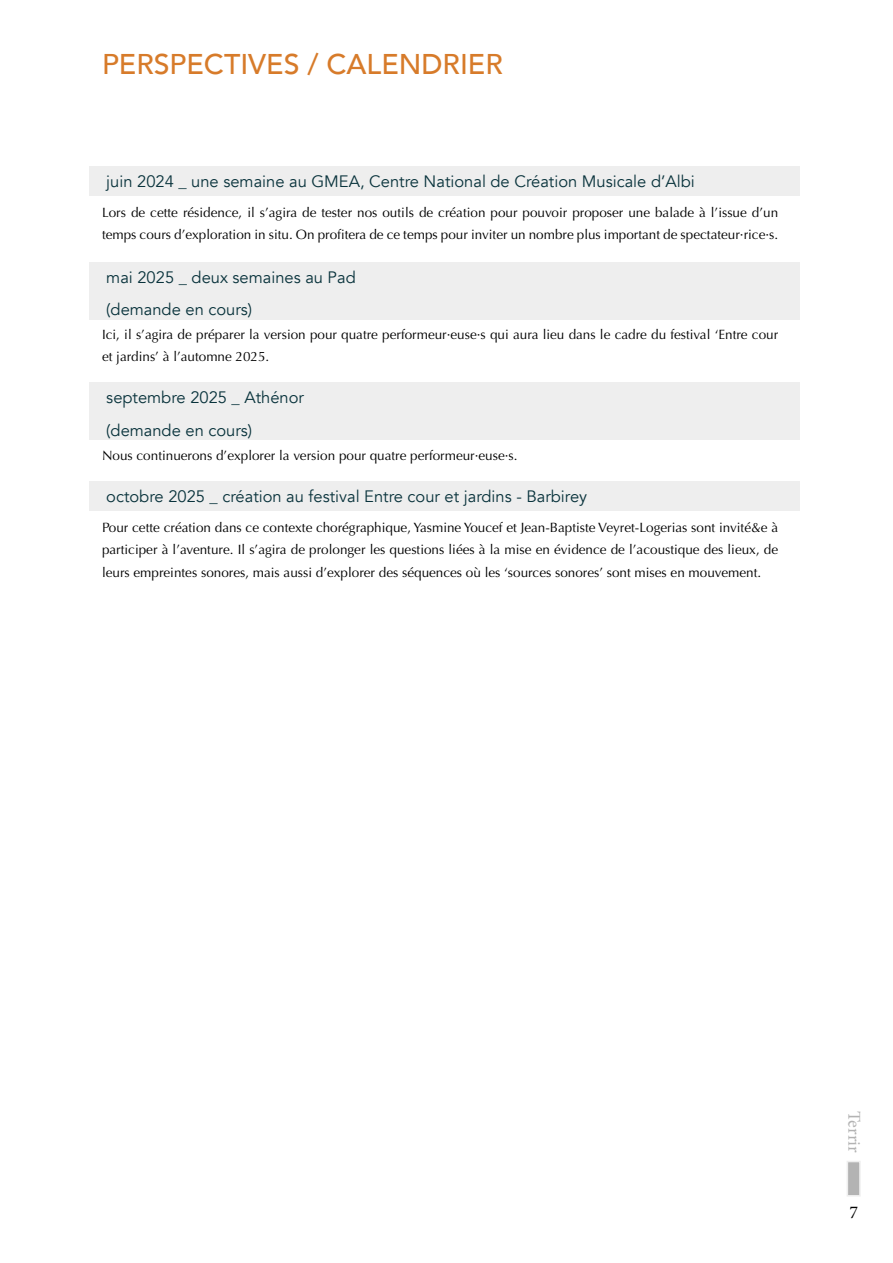
<style>
.page{position:relative;width:893px;height:1263px;background:#fff}
.page>*{position:absolute;margin:0;border:0;box-sizing:border-box;transform-origin:0 0}
.t1{font:500 28.5px "Avenir";color:#d77b2a}
.t2{font:18px "Minion Pro";color:#b3b3b3}
.t3{font:18px "Minion Pro";color:#000}
.t4{font:16.5px/32.5px "Avenir";color:#09333c}
.t5{font:13.5px/22.5px "Optima";color:#000}
</style>
<div class="page">
<div style="left:847px;top:1161px;width:14px;height:35px;background:#b3b3b3;border:2px solid #eee"></div>
<div style="left:89px;top:382px;width:710px;height:58px;background:#eee"></div>
<div style="left:89px;top:481px;width:710px;height:30px;background:#eee"></div>
<div style="left:89px;top:262px;width:710px;height:57px;background:#eee"></div>
<div style="left:89px;top:166px;width:710px;height:30px;background:#eee"></div>
<h1 class="t1" style="left:102px;top:39px;width:383px">PERSPECTIVES / CALENDRIER</h1>
<p class="t4" style="left:106px;top:165px;width:590px">juin 2024 _ une semaine au GMEA, Centre National de Création Musicale d’Albi</p>
<p class="t5" style="left:102px;top:201px;width:678px">Lors de cette résidence, il s’agira de tester nos outils de création pour pouvoir proposer une balade à l’issue d’un temps cours d’exploration in situ. On profitera de ce temps pour inviter un nombre plus important de spectateur·rice·s.</p>
<p class="t4" style="left:106px;top:261px;width:251px">mai 2025 _ deux semaines au Pad (demande en cours)</p>
<p class="t5" style="left:102px;top:323px;width:678px">Ici, il s’agira de préparer la version pour quatre performeur·euse·s qui aura lieu dans le cadre du festival ‘Entre cour et jardins’ à l’automne 2025.</p>
<p class="t4" style="left:106px;top:381px;width:199px">septembre 2025 _ Athénor (demande en cours)</p>
<p class="t5" style="left:102px;top:444px;width:417px">Nous continuerons d’explorer la version pour quatre performeur·euse·s.</p>
<p class="t4" style="left:106px;top:480px;width:482px">octobre 2025 _ création au festival Entre cour et jardins - Barbirey</p>
<p class="t5" style="left:102px;top:516px;width:678px;text-align:justify">Pour cette création dans ce contexte chorégraphique, Yasmine Youcef et Jean-Baptiste Veyret-Logerias sont invité&amp;e à participer à l’aventure. Il s’agira de prolonger les questions liées à la mise en évidence de l’acoustique des lieux, de leurs empreintes sonores, mais aussi d’explorer des séquences où les ‘sources sonores’ sont mises en mouvement.</p>
<h2 class="t2" style="left:866px;top:1111px;width:44px;rotate:90deg">Terrir</h2>
<h2 class="t3" style="left:849px;top:1200px;width:10px">7</h2>
</div>
